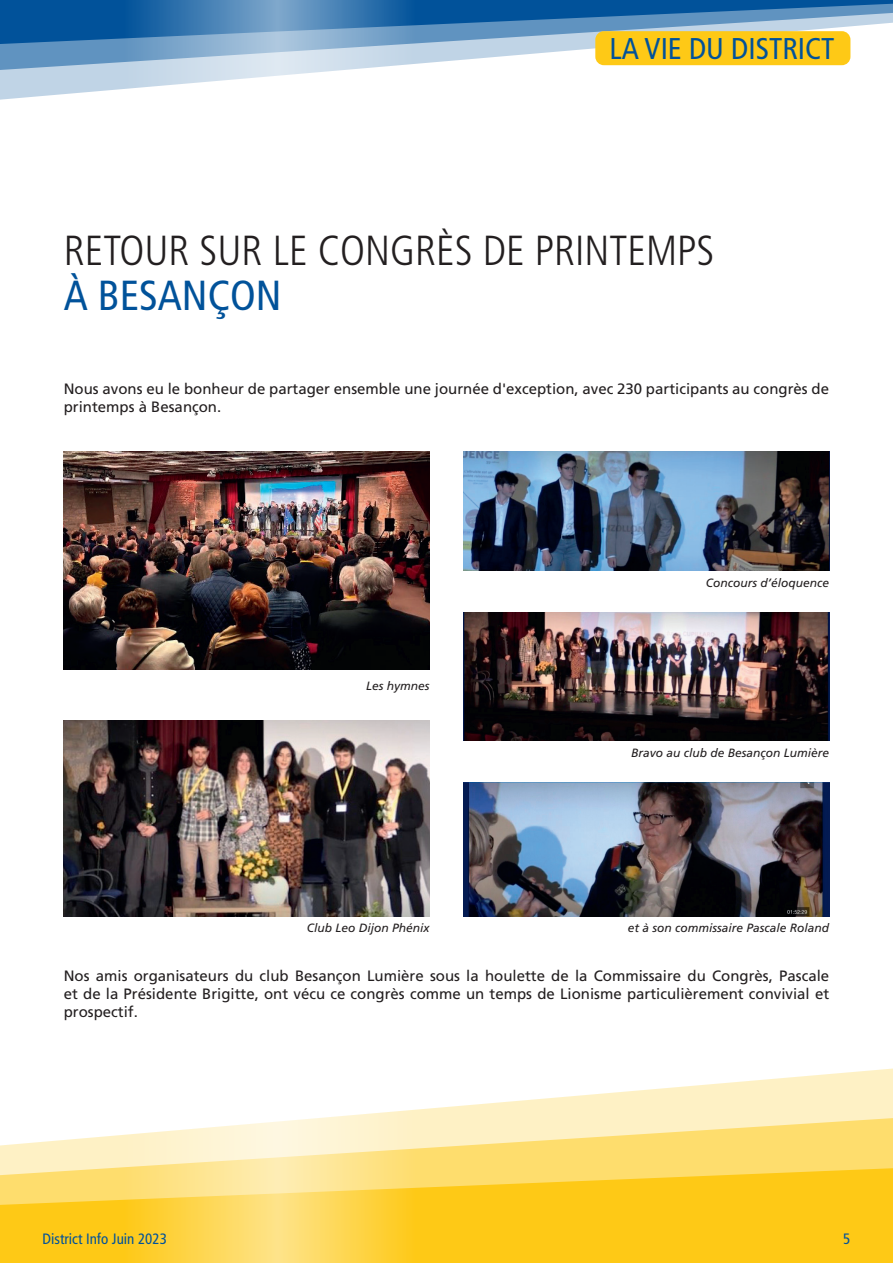
<style>
.page{position:relative;width:893px;height:1263px;background:#fff}
.page>*{position:absolute;margin:0;border:0;box-sizing:border-box;transform-origin:0 0}
.t1{font:300 condensed 42px "Frutiger";color:#231f20}
.t2{font:condensed 42px "Frutiger";color:#01529a}
.t3{font:condensed 30px "Frutiger";color:#01529a}
.t4{font:15px/18px "Frutiger";color:#231f20}
.t5{font:condensed 15px "Frutiger";color:#01529a}
.t6{font:italic 12px "Frutiger";color:#231f20}
</style>
<div class="page">
<svg style="left:415px;top:1068px;width:478px;height:48px;fill:#fef1c5"></svg>
<svg style="left:0;top:1116px;width:893px;height:52px;background:#fee79b"></svg>
<svg style="left:0;top:1168px;width:893px;height:95px;background:#fecc24"></svg>
<svg style="left:0;top:85px;width:122px;height:15px;fill:#c0d4e6"></svg>
<svg style="left:0;top:0;width:893px;height:85px"></svg>
<svg style="left:122px;top:0;width:293px;height:1263px"></svg>
<div style="left:595px;top:31px;width:255px;height:34px;background:#fec916;border-radius:9px"></div>
<img style="left:64px;top:451px;width:365px;height:219px">
<img style="left:64px;top:720px;width:365px;height:196px">
<img style="left:463px;top:612px;width:366px;height:128px">
<img style="left:463px;top:782px;width:366px;height:134px">
<img style="left:463px;top:451px;width:366px;height:119px">
<h2 class="t3" style="left:610px;top:32px;width:226px">LA VIE DU DISTRICT</h2>
<h1 class="t1" style="left:64px;top:227px;width:652px">RETOUR SUR LE CONGRÈS DE PRINTEMPS</h1>
<h1 class="t2" style="left:64px;top:271px;width:219px">À BESANÇON</h1>
<p class="t4" style="left:64px;top:380px;width:767px">Nous avons eu le bonheur de partager ensemble une journée d'exception, avec 230 participants au congrès de printemps à Besançon.</p>
<p class="t6" style="left:366px;top:678px;width:65px">Les hymnes</p>
<p class="t6" style="left:307px;top:920px;width:124px">Club Leo Dijon Phénix</p>
<p class="t6" style="left:706px;top:575px;width:125px">Concours d’éloquence</p>
<p class="t6" style="left:631px;top:745px;width:200px">Bravo au club de Besançon Lumière</p>
<p class="t6" style="left:628px;top:920px;width:203px">et à son commissaire Pascale Roland</p>
<p class="t4" style="left:64px;top:967px;width:767px;text-align:justify">Nos amis organisateurs du club Besançon Lumière sous la houlette de la Commissaire du Congrès, Pascale et de la Présidente Brigitte, ont vécu ce congrès comme un temps de Lionisme particulièrement convivial et prospectif.</p>
<p class="t5" style="left:43px;top:1230px;width:126px">District Info Juin 2023</p>
<p class="t5" style="left:843px;top:1230px;width:9px">5</p>
</div>
